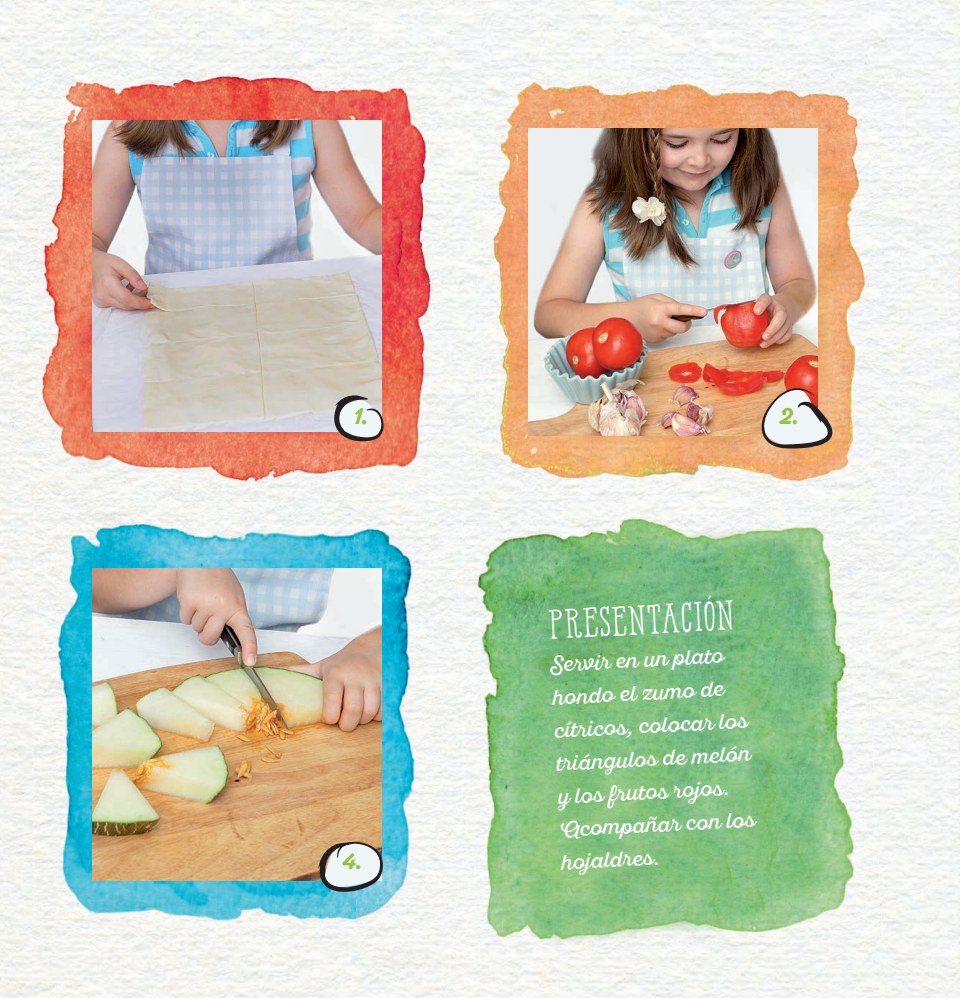
<style>
.page{position:relative;width:960px;height:998px;background:#fff}
.page>*{position:absolute;margin:0;border:0;box-sizing:border-box;transform-origin:0 0}
.t1{font:41.25px "Harman Deco";color:#fff}
.t2{font:700 22.5px "Sant Elia Rough";color:#93c03d}
.t3{font:21px/33px "Sant Elia Script";color:#fff}
</style>
<div class="page">
<img style="left:0;top:0;width:960px;height:997px">
<img style="left:922px;top:789px;width:38px;height:208px">
<img style="left:14px;top:63px;width:429px;height:439px">
<img style="left:453px;top:502px;width:430px;height:460px">
<img style="left:473px;top:62px;width:432px;height:441px">
<svg style="left:848px;top:502px;width:12px;height:1px"></svg>
<img style="left:34px;top:502px;width:428px;height:438px">
<img style="left:432px;top:522px;width:30px;height:418px">
<img style="left:93px;top:120px;width:288px;height:311px">
<img style="left:93px;top:568px;width:288px;height:312px">
<img style="left:529px;top:128px;width:288px;height:307px">
<svg style="left:333px;top:395px;width:51px;height:46px"></svg>
<svg style="left:758px;top:388px;width:76px;height:60px"></svg>
<svg style="left:317px;top:841px;width:66px;height:50px"></svg>
<p class="t2" style="left:354px;top:408px;width:16px">1.</p>
<p class="t2" style="left:780px;top:408px;width:21px">2.</p>
<p class="t2" style="left:342px;top:853px;width:22px">4.</p>
<h1 class="t1" style="left:548px;top:609px;width:187px;rotate:-3deg">PRESENTACIÓN</h1>
<p class="t3" style="left:550px;top:651px;width:197px;rotate:-3deg">Servir en un plato hondo el zumo de cítricos, colocar los triángulos de melón y los frutos rojos.<br>Acompañar con los hojaldres.</p>
</div>
